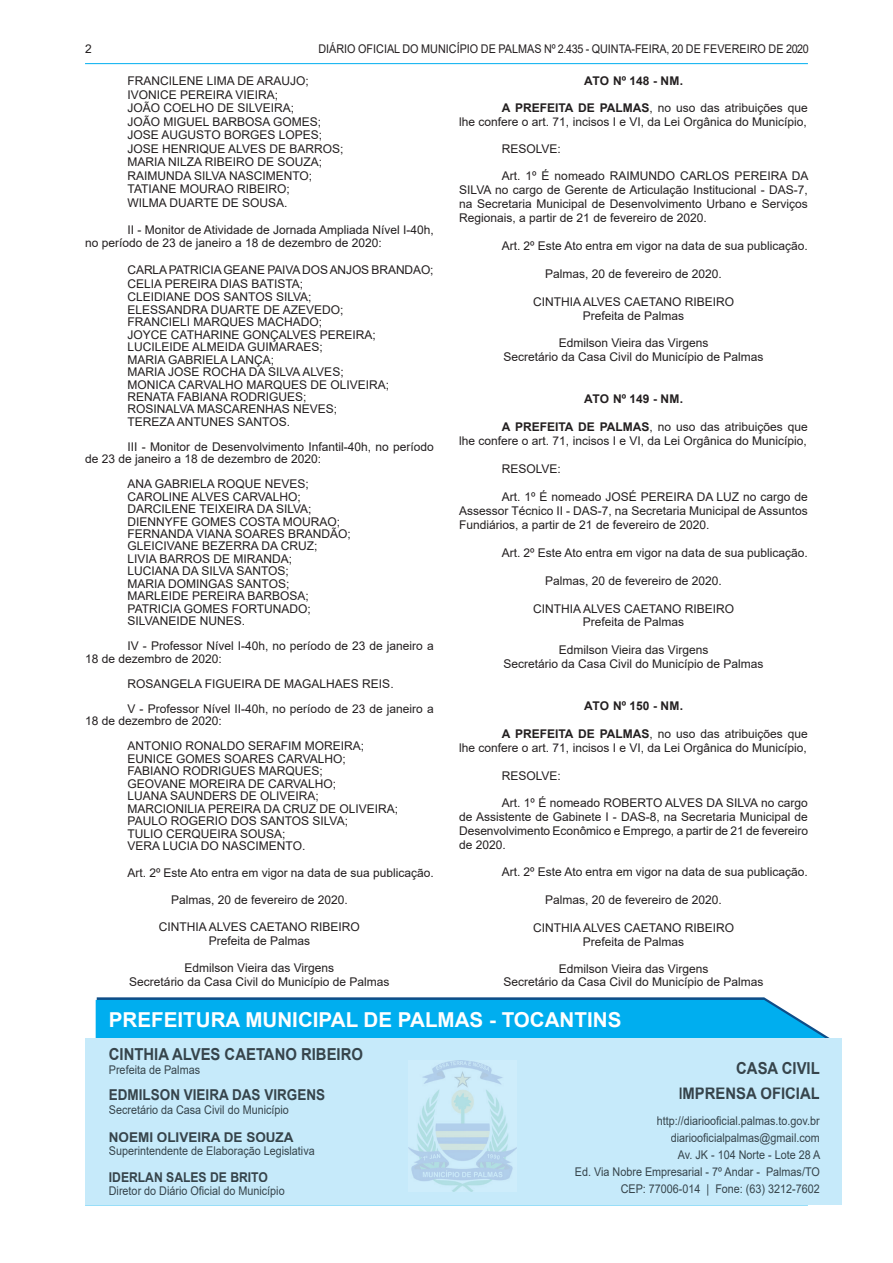
<style>
.page{position:relative;width:893px;height:1263px;background:#fff}
.page>*{position:absolute;margin:0;border:0;box-sizing:border-box;transform-origin:0 0}
.t1{font:700 20.55px "Arial";color:#fff}
.t2{font:700 16.5px/25.7px "Arial";color:#36444b;text-align:right;scale:.9 1}
.t3{font:700 15px "Arial";color:#36444b;scale:.9 1}
.t4{font:700 13.5px "Arial";color:#36444b}
.t5{font:700 13.5px "Arial";color:#36444b;scale:.9 1}
.t6{font:12px/12.5px "Arial";color:#231f20}
.t7{font:12px/17.1px "Arial";color:#36444b;text-align:right;scale:.9 1}
.t8{font:12px "Arial";color:#231f20;scale:.9 1}
.t9{font:700 12px "Arial";letter-spacing:.01em;color:#231f20}
.s1{font-weight:700}
</style>
<div class="page">
<hr style="left:85px;top:63px;width:723px;height:1px;background:#00aeef">
<hr style="left:85px;top:1204px;width:723px;height:1px;background:#00aeef">
<svg style="left:96px;top:997px;width:734px;height:41px;background:#0eace9"></svg>
<div style="left:85px;top:1038px;width:757px;height:166px;background:#c6eafa"></div>
<img style="left:408px;top:1061px;width:108px;height:130px">
<p class="t6" style="left:85px;top:42px;width:8px">2</p>
<p class="t8" style="left:318px;top:40px;width:547px">DIÁRIO OFICIAL DO MUNICÍPIO DE PALMAS Nº 2.435 - QUINTA-FEIRA, 20 DE FEVEREIRO DE 2020</p>
<p class="t6" style="left:128px;top:74px;width:217px;line-height:13.5px">FRANCILENE LIMA DE ARAUJO;<br>IVONICE PEREIRA VIEIRA;<br>JOÃO COELHO DE SILVEIRA;<br>JOÃO MIGUEL BARBOSA GOMES;<br>JOSE AUGUSTO BORGES LOPES;<br>JOSE HENRIQUE ALVES DE BARROS;<br>MARIA NILZA RIBEIRO DE SOUZA;<br>RAIMUNDA SILVA NASCIMENTO;<br>TATIANE MOURAO RIBEIRO;<br>WILMA DUARTE DE SOUSA.</p>
<p class="t6" style="left:85px;top:223px;width:350px;line-height:13.5px;text-indent:43px">II - Monitor de Atividade de Jornada Ampliada Nível I-40h, no período de 23 de janeiro a 18 de dezembro de 2020:</p>
<p class="t6" style="left:128px;top:264px;width:308px">CARLA PATRICIA GEANE PAIVA DOS ANJOS BRANDAO;<br>CELIA PEREIRA DIAS BATISTA;<br>CLEIDIANE DOS SANTOS SILVA;<br>ELESSANDRA DUARTE DE AZEVEDO;<br>FRANCIELI MARQUES MACHADO;<br>JOYCE CATHARINE GONÇALVES PEREIRA;<br>LUCILEIDE ALMEIDA GUIMARAES;<br>MARIA GABRIELA LANÇA;<br>MARIA JOSE ROCHA DA SILVA ALVES;<br>MONICA CARVALHO MARQUES DE OLIVEIRA;<br>RENATA FABIANA RODRIGUES;<br>ROSINALVA MASCARENHAS NEVES;<br>TEREZA ANTUNES SANTOS.</p>
<p class="t6" style="left:85px;top:440px;width:350px;text-indent:43px">III - Monitor de Desenvolvimento Infantil-40h, no período de 23 de janeiro a 18 de dezembro de 2020:</p>
<p class="t6" style="left:128px;top:478px;width:225px">ANA GABRIELA ROQUE NEVES;<br>CAROLINE ALVES CARVALHO;<br>DARCILENE TEIXEIRA DA SILVA;<br>DIENNYFE GOMES COSTA MOURAO;<br>FERNANDA VIANA SOARES BRANDÃO;<br>GLEICIVANE BEZERRA DA CRUZ;<br>LIVIA BARROS DE MIRANDA;<br>LUCIANA DA SILVA SANTOS;<br>MARIA DOMINGAS SANTOS;<br>MARLEIDE PEREIRA BARBOSA;<br>PATRICIA GOMES FORTUNADO;<br>SILVANEIDE NUNES.</p>
<p class="t6" style="left:85px;top:639px;width:350px;text-indent:43px">IV - Professor Nível I-40h, no período de 23 de janeiro a<br>18 de dezembro de 2020:</p>
<p class="t6" style="left:128px;top:671px;width:308px;line-height:24.9px">ROSANGELA FIGUEIRA DE MAGALHAES REIS.<br>V - Professor Nível II-40h, no período de 23 de janeiro a</p>
<p class="t6" style="left:128px;top:709px;width:238px;line-height:24.9px;text-indent:-43px">18 de dezembro de 2020:<br>ANTONIO RONALDO SERAFIM MOREIRA;</p>
<p class="t6" style="left:128px;top:752px;width:272px">EUNICE GOMES SOARES CARVALHO;<br>FABIANO RODRIGUES MARQUES;<br>GEOVANE MOREIRA DE CARVALHO;<br>LUANA SAUNDERS DE OLIVEIRA;<br>MARCIONILIA PEREIRA DA CRUZ DE OLIVEIRA;<br>PAULO ROGERIO DOS SANTOS SILVA;<br>TULIO CERQUEIRA SOUSA;<br>VERA LUCIA DO NASCIMENTO.</p>
<p class="t6" style="left:128px;top:866px;width:308px">Art. 2º Este Ato entra em vigor na data de sua publicação.</p>
<p class="t6" style="left:171px;top:893px;width:178px">Palmas, 20 de fevereiro de 2020.</p>
<p class="t6" style="left:159px;top:919px;width:202px;line-height:14.1px;text-align:center">CINTHIA ALVES CAETANO RIBEIRO<br>Prefeita de Palmas</p>
<p class="t6" style="left:129px;top:961px;width:262px;line-height:13.5px;text-align:center">Edmilson Vieira das Virgens<br>Secretário da Casa Civil do Município de Palmas</p>
<p class="t9" style="left:584px;top:73px;width:100px">ATO Nº 148 - NM.</p>
<p class="t6" style="left:459px;top:101px;width:350px;line-height:13.5px;text-align:right"><span class="s1">A PREFEITA DE PALMAS</span>, no uso das atribuições que<br>lhe confere o art. 71, incisos I e VI, da Lei Orgânica do Município,</p>
<p class="t6" style="left:502px;top:142px;width:61px">RESOLVE:</p>
<p class="t6" style="left:459px;top:169px;width:351px;line-height:14px;text-align:justify;text-indent:43px">Art. 1º É nomeado RAIMUNDO CARLOS PEREIRA DA SILVA no cargo de Gerente de Articulação Institucional - DAS-7, na Secretaria Municipal de Desenvolvimento Urbano e Serviços Regionais, a partir de 21 de fevereiro de 2020.</p>
<p class="t6" style="left:502px;top:239px;width:308px">Art. 2º Este Ato entra em vigor na data de sua publicação.</p>
<p class="t6" style="left:545px;top:267px;width:178px">Palmas, 20 de fevereiro de 2020.</p>
<p class="t6" style="left:533px;top:294px;width:202px;line-height:14px;text-align:center">CINTHIA ALVES CAETANO RIBEIRO<br>Prefeita de Palmas</p>
<p class="t6" style="left:503px;top:336px;width:262px;line-height:14px;text-align:center">Edmilson Vieira das Virgens<br>Secretário da Casa Civil do Município de Palmas</p>
<p class="t9" style="left:584px;top:390px;width:100px">ATO Nº 149 - NM.</p>
<p class="t6" style="left:459px;top:420px;width:350px;line-height:14px;text-align:right"><span class="s1">A PREFEITA DE PALMAS</span>, no uso das atribuições que<br>lhe confere o art. 71, incisos I e VI, da Lei Orgânica do Município,</p>
<p class="t6" style="left:502px;top:462px;width:61px">RESOLVE:</p>
<p class="t6" style="left:459px;top:490px;width:350px;line-height:14px;text-align:justify;text-indent:43px">Art. 1º É nomeado JOSÉ PEREIRA DA LUZ no cargo de Assessor Técnico II - DAS-7, na Secretaria Municipal de Assuntos Fundiários, a partir de 21 de fevereiro de 2020.</p>
<p class="t6" style="left:502px;top:546px;width:308px">Art. 2º Este Ato entra em vigor na data de sua publicação.</p>
<p class="t6" style="left:545px;top:574px;width:178px">Palmas, 20 de fevereiro de 2020.</p>
<p class="t6" style="left:533px;top:601px;width:202px;line-height:14px;text-align:center">CINTHIA ALVES CAETANO RIBEIRO<br>Prefeita de Palmas</p>
<p class="t6" style="left:503px;top:643px;width:262px;line-height:14px;text-align:center">Edmilson Vieira das Virgens<br>Secretário da Casa Civil do Município de Palmas</p>
<p class="t9" style="left:584px;top:697px;width:100px">ATO Nº 150 - NM.</p>
<p class="t6" style="left:459px;top:727px;width:350px;line-height:14px;text-align:right"><span class="s1">A PREFEITA DE PALMAS</span>, no uso das atribuições que<br>lhe confere o art. 71, incisos I e VI, da Lei Orgânica do Município,</p>
<p class="t6" style="left:502px;top:769px;width:61px">RESOLVE:</p>
<p class="t6" style="left:459px;top:796px;width:350px;line-height:13.8px;text-align:justify;text-indent:43px">Art. 1º É nomeado ROBERTO ALVES DA SILVA no cargo de Assistente de Gabinete I - DAS-8, na Secretaria Municipal de Desenvolvimento Econômico e Emprego, a partir de 21 de fevereiro de 2020.</p>
<p class="t6" style="left:502px;top:866px;width:308px">Art. 2º Este Ato entra em vigor na data de sua publicação.</p>
<p class="t6" style="left:545px;top:893px;width:178px">Palmas, 20 de fevereiro de 2020.</p>
<p class="t6" style="left:533px;top:920px;width:202px;line-height:14px;text-align:center">CINTHIA ALVES CAETANO RIBEIRO<br>Prefeita de Palmas</p>
<p class="t6" style="left:503px;top:961px;width:262px;line-height:13.5px;text-align:center">Edmilson Vieira das Virgens<br>Secretário da Casa Civil do Município de Palmas</p>
<h1 class="t1" style="left:109px;top:1005px;width:514px">PREFEITURA MUNICIPAL DE PALMAS - TOCANTINS</h1>
<h2 class="t2" style="left:109px;top:1042px;width:284px">CINTHIA ALVES CAETANO RIBEIRO</h2>
<p class="t7" style="left:109px;top:1061px;width:103px">Prefeita de Palmas</p>
<p class="t3" style="left:109px;top:1084px;width:242px">EDMILSON VIEIRA DAS VIRGENS</p>
<p class="t7" style="left:109px;top:1101px;width:202px">Secretário da Casa Civil do Município</p>
<p class="t4" style="left:109px;top:1127px;width:186px">NOEMI OLIVEIRA DE SOUZA</p>
<p class="t7" style="left:109px;top:1142px;width:230px">Superintendente de Elaboração Legislativa</p>
<p class="t5" style="left:109px;top:1167px;width:178px">IDERLAN SALES DE BRITO</p>
<p class="t7" style="left:109px;top:1182px;width:197px">Diretor do Diário Oficial do Município</p>
<h2 class="t2" style="left:678px;top:1055px;width:159px">CASA CIVIL<br>IMPRENSA OFICIAL</h2>
<p class="t7" style="left:575px;top:1112px;width:274px">http://diariooficial.palmas.to.gov.br diariooficialpalmas@gmail.com<br>Av. JK - 104 Norte - Lote 28 A<br>Ed. Via Nobre Empresarial - 7º Andar - Palmas/TO CEP: 77006-014 | Fone: (63) 3212-7602</p>
</div>
